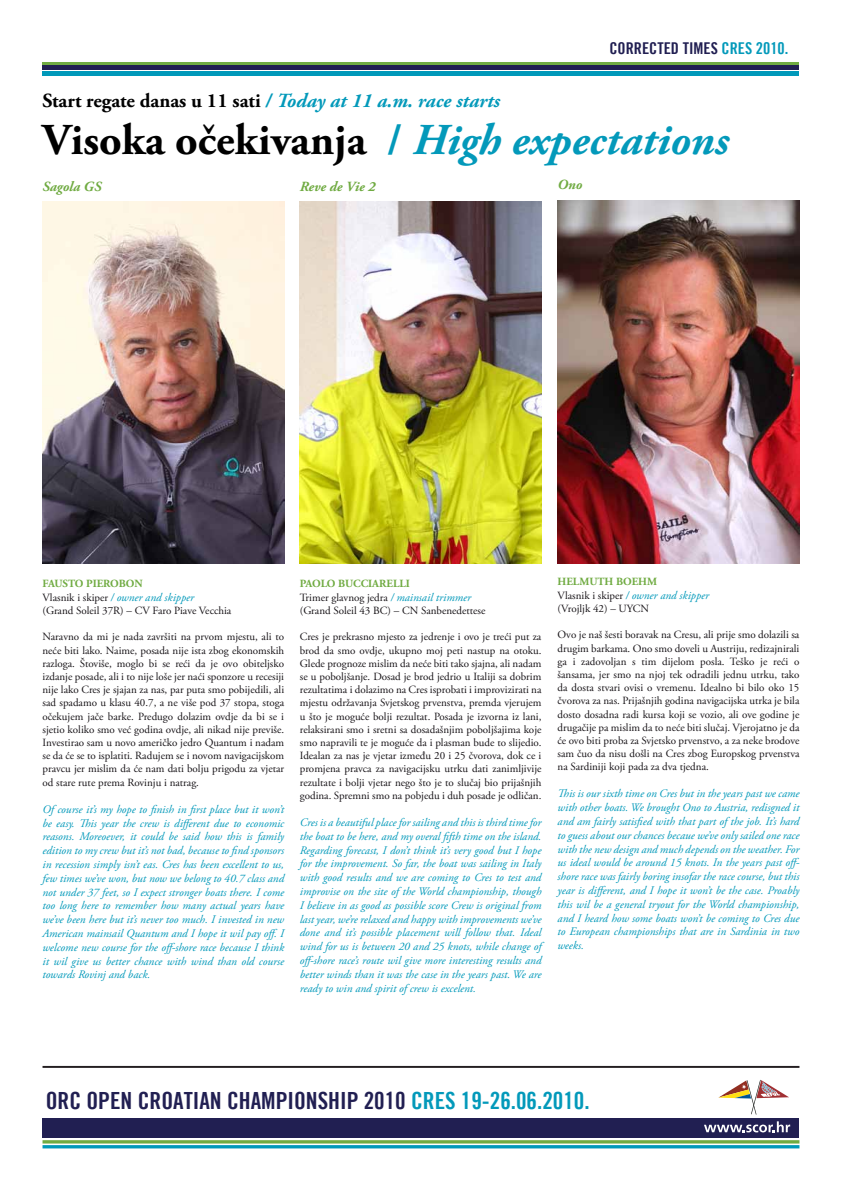
<style>
.page{position:relative;width:842px;height:1191px;background:#fff}
.page>*{position:absolute;margin:0;border:0;box-sizing:border-box;transform-origin:0 0}
.t1{font:700 44px "Adobe Garamond Pro";color:#000}
.t2{font:23.7px "Trade Gothic PF Bold Cond Twenty";color:#211f52}
.t3{font:italic 700 20px "Adobe Garamond Pro";color:#0399ba}
.t4{font:16.3px "Trade Gothic PF Bold Cond Twenty";color:#211f52}
.t5{font:italic 700 14px "Adobe Garamond Pro";color:#70ab42}
.t6{font:italic 11.5px/13.8px "Adobe Garamond Pro";color:#0399ba;text-align:justify}
.t7{font:11px/13.2px "Adobe Garamond Pro";color:#181418;text-align:justify}
.t8{font:700 11px "Adobe Garamond Pro";color:#70ab42}
.s1{color:#0399ba}
.s2{font-style:normal;color:#000}
.s3{font-style:italic;color:#0399ba}
.s4{font-style:normal;font-size:11px;color:#181418}
.s5{font-weight:700;color:#70ab42}
.s6{font-style:italic;font-size:11.5px;color:#0399ba}
</style>
<div class="page">
<div style="left:43px;top:71px;width:756px;height:5px;background:#0099ba"></div>
<hr style="left:43px;top:62px;width:756px;height:2px;background:#70ab42">
<div style="left:43px;top:65px;width:756px;height:5px;background:#211f52"></div>
<div style="left:43px;top:1117px;width:756px;height:20px;background:#211f52"></div>
<svg style="left:704px;top:1121px;width:86px;height:11px"></svg>
<hr style="left:43px;top:1140px;width:756px;height:3px;background:#70ab42">
<hr style="left:43px;top:1145px;width:756px;height:3px;background:#0099ba">
<svg style="left:718px;top:1079px;width:71px;height:35px"></svg>
<hr style="left:43px;top:1066px;width:756px;height:1px;background:#241f21">
<img style="left:43px;top:201px;width:242px;height:363px">
<img style="left:558px;top:201px;width:241px;height:363px">
<img style="left:300px;top:201px;width:241px;height:363px">
<h3 class="t4" style="left:609px;top:39px;width:181px">CORRECTED TIMES <span class="s1">CRES 2010.</span></h3>
<h3 class="t3" style="left:43px;top:89px;width:459px"><span class="s2">Start regate danas u 11 sati</span> / Today at 11 a.m. race starts</h3>
<h1 class="t1" style="left:43px;top:114px;width:688px">Visoka očekivanja <span class="s1">/</span> <span class="s3">High expectations</span></h1>
<p class="t5" style="left:43px;top:178px;width:61px">Sagola GS</p>
<p class="t5" style="left:558px;top:176px;width:26px">Ono</p>
<p class="t5" style="left:300px;top:178px;width:77px">Reve de Vie 2</p>
<p class="t8" style="left:43px;top:577px;width:102px">FAUSTO PIEROBON</p>
<p class="t6" style="left:43px;top:590px;width:153px"><span class="s4">Vlasnik i skiper</span> / owner and skipper</p>
<p class="t7" style="left:43px;top:604px;width:190px">(Grand Soleil 37R) – CV Faro Piave Vecchia</p>
<p class="t7" style="left:43px;top:630px;width:243px">Naravno da mi je nada završiti na prvom mjestu, ali to neće biti lako. Naime, posada nije ista zbog ekonomskih razloga. Štoviše, moglo bi se reći da je ovo obiteljsko izdanje posade, ali i to nije loše jer naći sponzore u recesiji nije lako Cres je sjajan za nas, par puta smo pobijedili, ali sad spadamo u klasu 40.7, a ne više pod 37 stopa, stoga očekujem jače barke. Predugo dolazim ovdje da bi se i sjetio koliko smo već godina ovdje, ali nikad nije previše.<br>Investirao sam u novo američko jedro Quantum i nadam se da će se to isplatiti. Radujem se i novom navigacijskom pravcu jer mislim da će nam dati bolju prigodu za vjetar od stare rute prema Rovinju i natrag.</p>
<p class="t6" style="left:43px;top:802px;width:243px">Of course it’s my hope to finish in first place but it won’t be easy. This year the crew is different due to economic reasons. Moreoever, it could be said how this is family edition to my crew but it’s not bad, because to find sponsors in recession simply isn’t eas. Cres has been excellent to us, few times we’ve won, but now we belong to 40.7 class and not under 37 feet, so I expect stronger boats there. I come too long here to remember how many actual years have we’ve been here but it’s never too much. I invested in new American mainsail Quantum and I hope it wil pay off. I welcome new course for the off-shore race because I think it wil give us better chance with wind than old course towards Rovinj and back.</p>
<p class="t7" style="left:300px;top:577px;width:187px;line-height:13.5px;text-align:left"><span class="s5">PAOLO BUCCIARELLI<br></span>Trimer glavnog jedra <span class="s6">/ mainsail trimmer </span>(Grand Soleil 43 BC) – CN Sanbenedettese</p>
<p class="t7" style="left:300px;top:630px;width:243px">Cres je prekrasno mjesto za jedrenje i ovo je treći put za brod da smo ovdje, ukupno moj peti nastup na otoku.<br>Glede prognoze mislim da neće biti tako sjajna, ali nadam se u poboljšanje. Dosad je brod jedrio u Italiji sa dobrim rezultatima i dolazimo na Cres isprobati i improvizirati na mjestu održavanja Svjetskog prvenstva, premda vjerujem u što je moguće bolji rezultat. Posada je izvorna iz lani, relaksirani smo i sretni sa dosadašnjim poboljšajima koje smo napravili te je moguće da i plasman bude to slijedio.<br>Idealan za nas je vjetar između 20 i 25 čvorova, dok ce i promjena pravca za navigacijsku utrku dati zanimljivije rezultate i bolji vjetar nego što je to slučaj bio prijašnjih godina. Spremni smo na pobjedu i duh posade je odličan.</p>
<p class="t6" style="left:300px;top:815px;width:243px">Cres is a beautiful place for sailing and this is third time for the boat to be here, and my overal fifth time on the island.<br>Regarding forecast, I don’t think it’s very good but I hope for the improvement. So far, the boat was sailing in Italy with good results and we are coming to Cres to test and improvise on the site of the World championship, though I believe in as good as possible score Crew is original from last year, we’re relaxed and happy with improvements we’ve done and it’s possible placement will follow that. Ideal wind for us is between 20 and 25 knots, while change of off-shore race’s route wil give more interesting results and better winds than it was the case in the years past. We are ready to win and spirit of crew is excelent.</p>
<p class="t8" style="left:558px;top:575px;width:101px">HELMUTH BOEHM</p>
<p class="t6" style="left:558px;top:588px;width:153px"><span class="s4">Vlasnik i skiper</span> / owner and skipper</p>
<p class="t7" style="left:558px;top:602px;width:93px">(Vrojljk 42) – UYCN</p>
<p class="t7" style="left:558px;top:628px;width:243px">Ovo je naš šesti boravak na Cresu, ali prije smo dolazili sa drugim barkama. Ono smo doveli u Austriju, redizajnirali ga i zadovoljan s tim dijelom posla. Teško je reći o šansama, jer smo na njoj tek odradili jednu utrku, tako da dosta stvari ovisi o vremenu. Idealno bi bilo oko 15 čvorova za nas. Prijašnjih godina navigacijska utrka je bila dosto dosadna radi kursa koji se vozio, ali ove godine je drugačije pa mislim da to neće biti slučaj. Vjerojatno je da će ovo biti proba za Svjetsko prvenstvo, a za neke brodove sam čuo da nisu došli na Cres zbog Europskog prvenstva na Sardiniji koji pada za dva tjedna.</p>
<p class="t6" style="left:558px;top:787px;width:244px">This is our sixth time on Cres but in the years past we came with other boats. We brought Ono to Austria, redisgned it and am fairly satisfied with that part of the job. It’s hard to guess about our chances becaue we’ve only sailed one race with the new design and much depends on the weather. For us ideal would be around 15 knots. In the years past off&shy;shore race was fairly boring insofar the race course, but this year is different, and I hope it won’t be the case. Proably this wil be a general tryout for the World championship, and I heard how some boats won’t be coming to Cres due to European championships that are in Sardinia in two weeks.</p>
<h2 class="t2" style="left:46px;top:1086px;width:545px">ORC OPEN CROATIAN CHAMPIONSHIP 2010 <span class="s1">CRES 19-26.06.2010.</span></h2>
</div>
